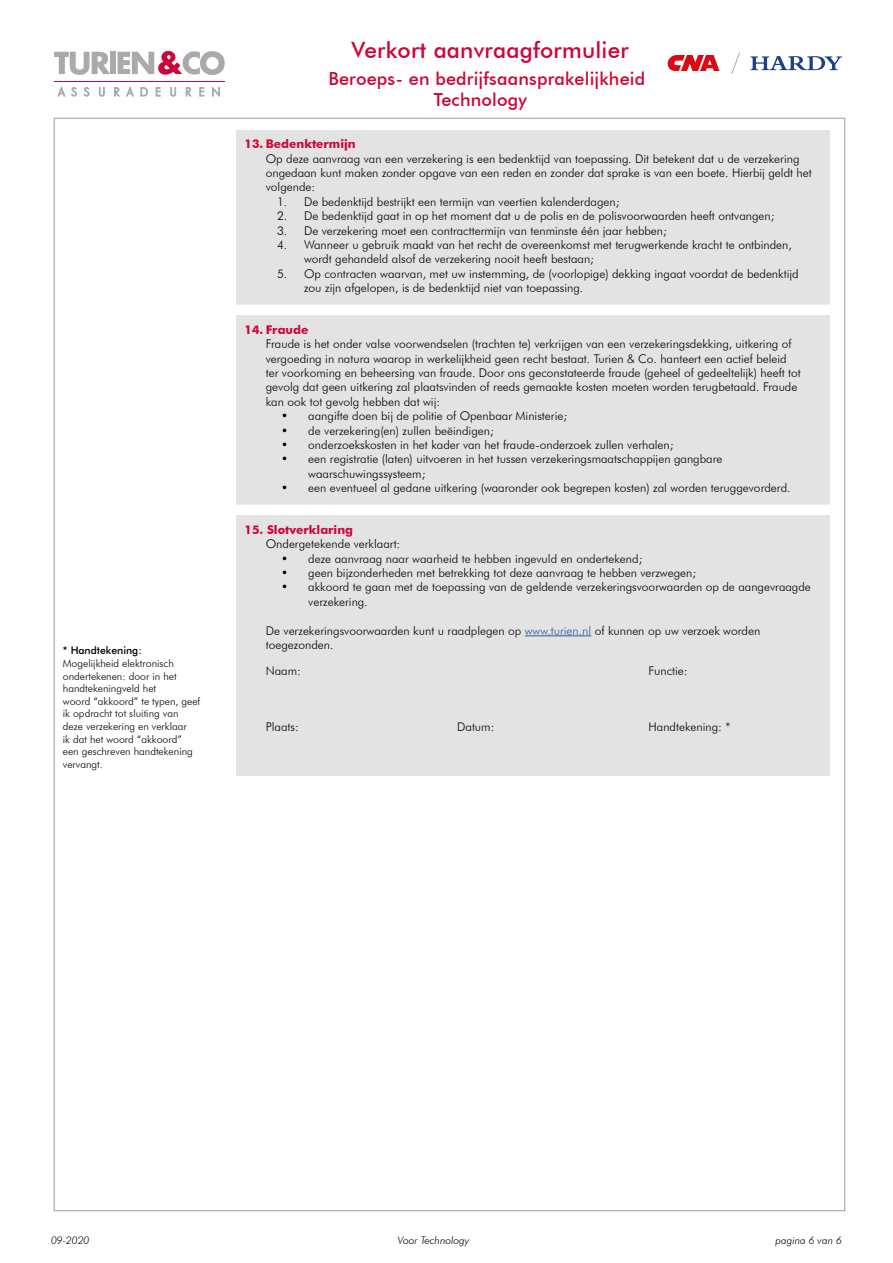
<style>
.page{position:relative;width:893px;height:1263px;background:#fff}
.page>*{position:absolute;margin:0;border:0;box-sizing:border-box;transform-origin:0 0}
.t1{font:500 22.5px "Futura BT";letter-spacing:.01em;color:#ce0538}
.t2{font:500 18px/21px "Futura BT";letter-spacing:.01em;color:#ce0538}
.t3{font:300 12px/14.4px "Futura BT";color:#000}
.t4{font:700 12px "Futura BT";color:#ce0538}
.t5{font:300 10.5px/12.6px "Futura BT";color:#000}
.t6{font:italic 300 10.5px "Futura BT";color:#000}
.t7{font:500 10.5px "Futura BT";color:#000}
.s1{color:#275b9b}
</style>
<div class="page">
<div style="left:236px;top:131px;width:593px;height:645px;background:#e3e3e3"></div>
<div style="left:110px;top:52px;width:5px;height:22px;background:#aaa"></div>
<svg style="left:118px;top:51px;width:107px;height:24px"></svg>
<svg style="left:54px;top:51px;width:56px;height:24px"></svg>
<svg style="left:58px;top:87px;width:7px;height:9px"></svg>
<svg style="left:71px;top:87px;width:6px;height:9px"></svg>
<svg style="left:84px;top:87px;width:5px;height:9px"></svg>
<svg style="left:99px;top:87px;width:6px;height:10px"></svg>
<svg style="left:114px;top:87px;width:6px;height:9px"></svg>
<svg style="left:126px;top:87px;width:8px;height:9px"></svg>
<svg style="left:141px;top:87px;width:7px;height:9px"></svg>
<svg style="left:156px;top:87px;width:4px;height:9px"></svg>
<svg style="left:170px;top:87px;width:6px;height:10px"></svg>
<svg style="left:186px;top:87px;width:5px;height:9px"></svg>
<svg style="left:199px;top:87px;width:5px;height:9px"></svg>
<svg style="left:212px;top:87px;width:8px;height:10px"></svg>
<hr style="left:54px;top:81px;width:171px;height:1px;background:#ce0538">
<svg style="left:750px;top:56px;width:92px;height:14px"></svg>
<svg style="left:668px;top:55px;width:51px;height:16px"></svg>
<svg style="left:731px;top:52px;width:9px;height:22px"></svg>
<div style="left:232px;top:305px;width:606px;height:10px;background:#fff"></div>
<div style="left:232px;top:505px;width:606px;height:10px;background:#fff"></div>
<hr style="left:525px;top:636px;width:66px;height:1px;background:#275b9b">
<p class="t7" style="left:63px;top:644px;width:80px">* Handtekening:</p>
<p class="t5" style="left:63px;top:657px;width:139px">Mogelijkheid elektronisch ondertekenen: door in het handtekeningveld het<br>woord “akkoord” te typen, geef ik opdracht tot sluiting van deze verzekering en verklaar<br>ik dat het woord “akkoord” een geschreven handtekening vervangt.</p>
<h1 class="t1" style="left:352px;top:36px;width:279px">Verkort aanvraagformulier</h1>
<h2 class="t2" style="left:434px;top:68px;width:213px;text-indent:-105px">Beroeps- en bedrijfsaansprakelijkheid<br>Technology</h2>
<p class="t4" style="left:244px;top:137px;width:113px">13. Bedenktermijn</p>
<p class="t3" style="left:266px;top:151px;width:548px">Op deze aanvraag van een verzekering is een bedenktijd van toepassing. Dit betekent dat u de verzekering ongedaan kunt maken zonder opgave van een reden en zonder dat sprake is van een boete. Hierbij geldt het volgende:</p>
<p class="t3" style="left:277px;top:194px;width:344px">1. De bedenktijd bestrijkt een termijn van veertien kalenderdagen;</p>
<p class="t3" style="left:277px;top:209px;width:499px">2. De bedenktijd gaat in op het moment dat u de polis en de polisvoorwaarden heeft ontvangen;</p>
<p class="t3" style="left:277px;top:223px;width:391px">3. De verzekering moet een contracttermijn van tenminste één jaar hebben;</p>
<p class="t3" style="left:304px;top:237px;width:489px;text-indent:-27px">4. Wanneer u gebruik maakt van het recht de overeenkomst met terugwerkende kracht te ontbinden, wordt gehandeld alsof de verzekering nooit heeft bestaan;</p>
<p class="t3" style="left:304px;top:266px;width:496px;text-indent:-27px">5. Op contracten waarvan, met uw instemming, de (voorlopige) dekking ingaat voordat de bedenktijd zou zijn afgelopen, is de bedenktijd niet van toepassing.</p>
<p class="t4" style="left:244px;top:322px;width:65px">14. Fraude</p>
<p class="t3" style="left:266px;top:337px;width:537px">Fraude is het onder valse voorwendselen (trachten te) verkrijgen van een verzekeringsdekking, uitkering of vergoeding in natura waarop in werkelijkheid geen recht bestaat. Turien &amp; Co. hanteert een actief beleid ter voorkoming en beheersing van fraude. Door ons geconstateerde fraude (geheel of gedeeltelijk) heeft tot gevolg dat geen uitkering zal plaatsvinden of reeds gemaakte kosten moeten worden terugbetaald. Fraude kan ook tot gevolg hebben dat wij:</p>
<p class="t3" style="left:281px;top:409px;width:287px">• aangifte doen bij de politie of Openbaar Ministerie;</p>
<p class="t3" style="left:281px;top:423px;width:214px">• de verzekering(en) zullen beëindigen;</p>
<p class="t3" style="left:281px;top:437px;width:394px">• onderzoekskosten in het kader van het fraude-onderzoek zullen verhalen;</p>
<p class="t3" style="left:308px;top:452px;width:416px;text-indent:-27px">• een registratie (laten) uitvoeren in het tussen verzekeringsmaatschappijen gangbare waarschuwingssysteem;</p>
<p class="t3" style="left:281px;top:481px;width:511px">• een eventueel al gedane uitkering (waaronder ook begrepen kosten) zal worden teruggevorderd.</p>
<p class="t4" style="left:244px;top:522px;width:110px">15. Slotverklaring</p>
<p class="t3" style="left:266px;top:537px;width:136px">Ondergetekende verklaart:</p>
<p class="t3" style="left:281px;top:551px;width:363px">• deze aanvraag naar waarheid te hebben ingevuld en ondertekend;</p>
<p class="t3" style="left:281px;top:565px;width:416px">• geen bijzonderheden met betrekking tot deze aanvraag te hebben verzwegen;</p>
<p class="t3" style="left:308px;top:580px;width:504px;text-indent:-27px">• akkoord te gaan met de toepassing van de geldende verzekeringsvoorwaarden op de aangevraagde verzekering.</p>
<p class="t3" style="left:266px;top:623px;width:496px">De verzekeringsvoorwaarden kunt u raadplegen op <span class="s1">www.turien.nl</span> of kunnen op uw verzoek worden toegezonden.</p>
<p class="t3" style="left:266px;top:664px;width:37px">Naam:</p>
<p class="t3" style="left:648px;top:664px;width:41px">Functie:</p>
<p class="t3" style="left:266px;top:720px;width:35px">Plaats:</p>
<p class="t3" style="left:457px;top:720px;width:39px">Datum:</p>
<p class="t3" style="left:648px;top:720px;width:83px">Handtekening: *</p>
<p class="t6" style="left:51px;top:1234px;width:40px">09-2020</p>
<p class="t6" style="left:398px;top:1234px;width:73px">Voor Technology</p>
<p class="t6" style="left:775px;top:1234px;width:68px">pagina 6 van 6</p>
</div>
